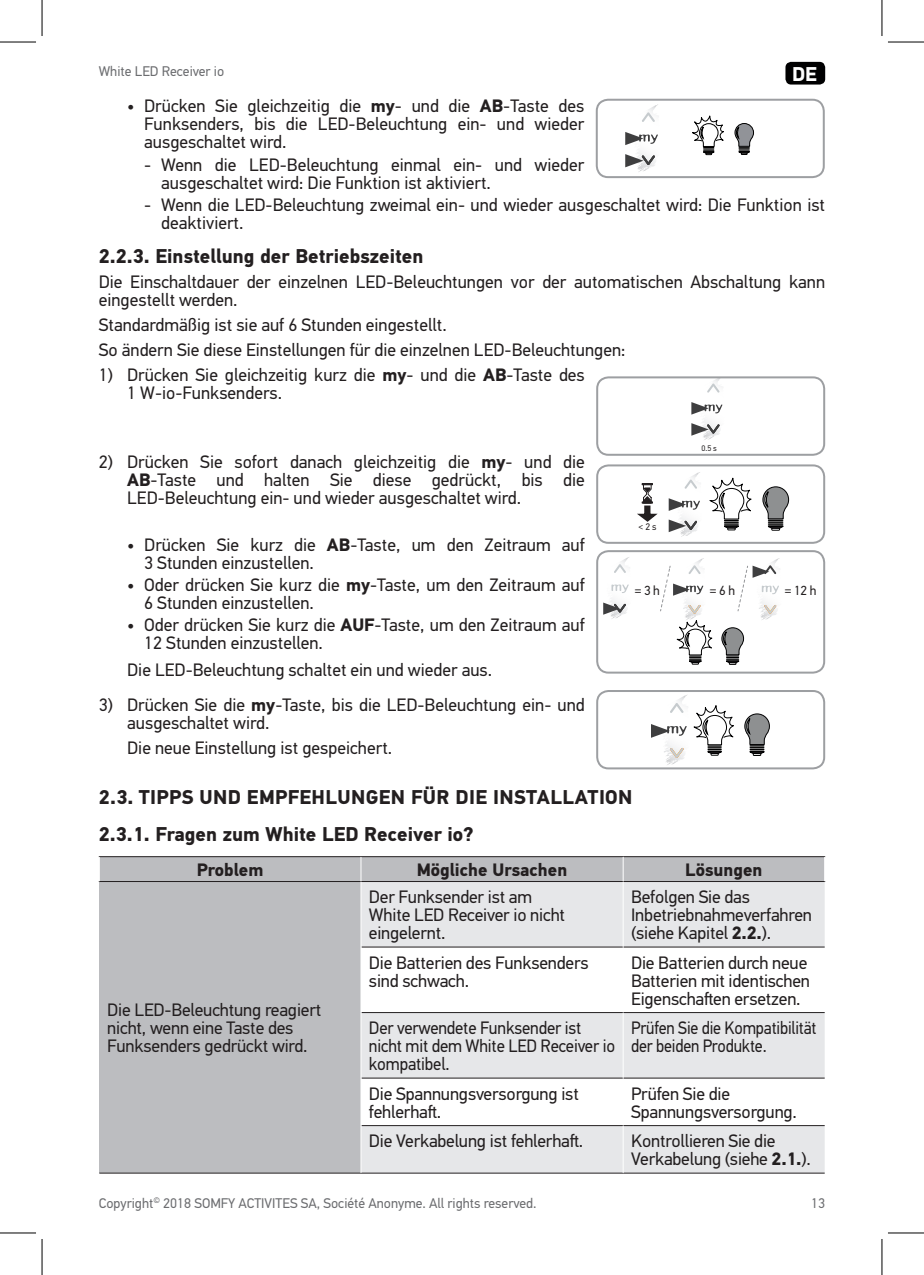
<style>
.page{position:relative;width:924px;height:1275px;background:#fff}
.page>*{position:absolute;margin:0;border:0;box-sizing:border-box;transform-origin:0 0}
.t1{font:700 20px/37px "PF Din Text Pro";letter-spacing:.02em;color:#231f20}
.t2{font:700 20px "PF Din Text Pro";color:#231f20}
.t3{font:700 20px "PF Din Text Pro";color:#fff}
.t4{font:18px/18px "PF Din Text Pro";color:#231f20}
.t5{font:18px/18px "PF Din Text Pro";color:#231f20;scale:.95 1}
.t6{font:18px/18px "PF Din Text Pro";color:#231f20;scale:.91 1}
.t7{font:700 18px "PF Din Text Pro";color:#231f20}
.t8{font:14px "PF Din Text Pro";color:#6c6d70}
.t9{font:13.2px "PF Din Text Pro";color:#231f20}
.t10{font:9.6px "PF Din Text Pro";color:#231f20}
.t11{font:8px "PF Din Text Pro";color:#231f20}
.s1{font-weight:700}
</style>
<div class="page">
<div style="left:785px;top:62px;width:39px;height:23px;background:#000001;border-radius:6px"></div>
<div style="left:99px;top:881px;width:262px;height:292px;background:#bcbdc0"></div>
<svg style="left:361px;top:882px;width:463px;height:290px;fill:#e6e7e9"></svg>
<hr style="left:99px;top:881px;width:262px;height:1px;background:#231f20">
<hr style="left:361px;top:881px;width:262px;height:1px;background:#231f20">
<hr style="left:623px;top:881px;width:201px;height:1px;background:#231f20">
<hr style="left:361px;top:946px;width:262px;height:1px;background:#231f20">
<hr style="left:623px;top:946px;width:201px;height:1px;background:#231f20">
<hr style="left:361px;top:1012px;width:262px;height:1px;background:#231f20">
<hr style="left:623px;top:1012px;width:201px;height:1px;background:#231f20">
<hr style="left:361px;top:1077px;width:262px;height:1px;background:#231f20">
<hr style="left:623px;top:1077px;width:201px;height:1px;background:#231f20">
<hr style="left:361px;top:1125px;width:262px;height:1px;background:#231f20">
<hr style="left:623px;top:1125px;width:201px;height:1px;background:#231f20">
<hr style="left:99px;top:1172px;width:262px;height:1px;background:#231f20">
<hr style="left:361px;top:1172px;width:262px;height:1px;background:#231f20">
<hr style="left:623px;top:1172px;width:201px;height:1px;background:#231f20">
<svg style="left:99px;top:856px;width:725px;height:25px;background:#b6b7ba"></svg>
<hr style="left:360px;top:881px;width:1px;height:66px;background:#fff">
<hr style="left:622px;top:881px;width:1px;height:65px;background:#fff">
<hr style="left:360px;top:947px;width:1px;height:65px;background:#fff">
<hr style="left:622px;top:947px;width:1px;height:65px;background:#fff">
<hr style="left:360px;top:1012px;width:1px;height:66px;background:#fff">
<hr style="left:622px;top:1012px;width:1px;height:65px;background:#fff">
<hr style="left:360px;top:1078px;width:1px;height:47px;background:#fff">
<hr style="left:622px;top:1078px;width:1px;height:47px;background:#fff">
<hr style="left:360px;top:1125px;width:1px;height:47px;background:#fff">
<hr style="left:622px;top:1125px;width:1px;height:47px;background:#fff">
<svg style="left:691px;top:379px;width:31px;height:36px"></svg>
<svg style="left:691px;top:423px;width:28px;height:13px"></svg>
<div style="left:596px;top:376px;width:228px;height:80px;border:2px solid #9d9fa2;border-radius:11px"></div>
<svg style="left:637px;top:483px;width:21px;height:39px"></svg>
<svg style="left:709px;top:477px;width:79px;height:53px"></svg>
<svg style="left:668px;top:472px;width:31px;height:39px"></svg>
<svg style="left:668px;top:519px;width:28px;height:13px"></svg>
<div style="left:596px;top:464px;width:228px;height:80px;border:2px solid #9d9fa2;border-radius:11px"></div>
<svg style="left:603px;top:557px;width:25px;height:60px"></svg>
<svg style="left:660px;top:558px;width:118px;height:107px"></svg>
<div style="left:596px;top:550px;width:228px;height:123px;border:2px solid #9d9fa2;border-radius:11px"></div>
<svg style="left:651px;top:695px;width:118px;height:67px"></svg>
<div style="left:596px;top:690px;width:228px;height:79px;border:2px solid #9d9fa2;border-radius:11px"></div>
<svg style="left:625px;top:105px;width:32px;height:40px"></svg>
<svg style="left:625px;top:154px;width:29px;height:18px"></svg>
<div style="left:595px;top:99px;width:229px;height:79px;border:2px solid #9d9fa2;border-radius:11px"></div>
<svg style="left:734px;top:123px;width:19px;height:32px"></svg>
<svg style="left:692px;top:116px;width:31px;height:39px"></svg>
<hr style="left:0;top:42px;width:36px;height:1px;background:#000">
<hr style="left:887px;top:42px;width:36px;height:1px;background:#000">
<hr style="left:0;top:1232px;width:36px;height:1px;background:#000">
<hr style="left:887px;top:1232px;width:36px;height:1px;background:#000">
<hr style="left:42px;top:0;width:1px;height:36px;background:#000">
<hr style="left:42px;top:1239px;width:1px;height:36px;background:#000">
<hr style="left:881px;top:0;width:1px;height:36px;background:#000">
<hr style="left:881px;top:1239px;width:1px;height:36px;background:#000">
<p class="t8" style="left:99px;top:63px;width:127px">White LED Receiver io</p>
<p class="t3" style="left:791px;top:62px;width:26px">DE</p>
<p class="t4" style="left:144px;top:97px;width:441px;text-align:justify;text-indent:-17px">• Drücken Sie gleichzeitig die <span class="s1">my</span>- und die <span class="s1">AB</span>-Taste des Funksenders, bis die LED-Beleuchtung ein- und wieder ausgeschaltet wird.</p>
<p class="t4" style="left:161px;top:155px;width:424px;text-indent:-17px">- Wenn die LED-Beleuchtung einmal ein- und wieder ausgeschaltet wird: Die Funktion ist aktiviert.</p>
<p class="t4" style="left:161px;top:196px;width:665px;text-indent:-17px">- Wenn die LED-Beleuchtung zweimal ein- und wieder ausgeschaltet wird: Die Funktion ist deaktiviert.</p>
<p class="t2" style="left:99px;top:244px;width:326px">2.2.3. Einstellung der Betriebszeiten</p>
<p class="t4" style="left:99px;top:273px;width:727px">Die Einschaltdauer der einzelnen LED-Beleuchtungen vor der automatischen Abschaltung kann eingestellt werden.</p>
<p class="t4" style="left:99px;top:313px;width:528px;line-height:25px">Standardmäßig ist sie auf 6 Stunden eingestellt.<br>So ändern Sie diese Einstellungen für die einzelnen LED-Beleuchtungen:</p>
<p class="t4" style="left:127px;top:366px;width:459px;text-indent:-28px">1) Drücken Sie gleichzeitig kurz die <span class="s1">my</span>- und die <span class="s1">AB</span>-Taste des<br>1 W-io-Funksenders.</p>
<p class="t11" style="left:701px;top:443px;width:17px">0.5 s</p>
<p class="t4" style="left:127px;top:453px;width:459px;text-align:justify;text-indent:-28px">2) Drücken Sie sofort danach gleichzeitig die <span class="s1">my</span>- und die <span class="s1">AB</span>-Taste und halten Sie diese gedrückt, bis die LED-Beleuchtung ein- und wieder ausgeschaltet wird.</p>
<p class="t4" style="left:144px;top:536px;width:442px;text-indent:-17px">• Drücken Sie kurz die <span class="s1">AB</span>-Taste, um den Zeitraum auf<br>3 Stunden einzustellen.</p>
<p class="t4" style="left:144px;top:576px;width:442px;text-indent:-17px">• Oder drücken Sie kurz die <span class="s1">my</span>-Taste, um den Zeitraum auf<br>6 Stunden einzustellen.</p>
<p class="t4" style="left:144px;top:616px;width:442px;text-indent:-17px">• Oder drücken Sie kurz die <span class="s1">AUF</span>-Taste, um den Zeitraum auf<br>12 Stunden einzustellen.</p>
<p class="t4" style="left:127px;top:661px;width:366px">Die LED-Beleuchtung schaltet ein und wieder aus.</p>
<p class="t4" style="left:127px;top:696px;width:459px;text-indent:-28px">3) Drücken Sie die <span class="s1">my</span>-Taste, bis die LED-Beleuchtung ein- und ausgeschaltet wird.</p>
<p class="t4" style="left:127px;top:739px;width:266px">Die neue Einstellung ist gespeichert.</p>
<p class="t1" style="left:99px;top:779px;width:535px">2.3. TIPPS UND EMPFEHLUNGEN FÜR DIE INSTALLATION<br>2.3.1. Fragen zum White LED Receiver io?</p>
<p class="t7" style="left:197px;top:858px;width:68px">Problem</p>
<p class="t7" style="left:416px;top:858px;width:152px">Mögliche Ursachen</p>
<p class="t7" style="left:685px;top:858px;width:79px">Lösungen</p>
<p class="t10" style="left:638px;top:521px;width:19px">&lt; 2 s</p>
<p class="t9" style="left:634px;top:582px;width:27px">= 3h</p>
<p class="t9" style="left:709px;top:582px;width:27px">= 6 h</p>
<p class="t9" style="left:784px;top:582px;width:33px">= 12 h</p>
<p class="t4" style="left:107px;top:1001px;width:215px">Die LED-Beleuchtung reagiert nicht, wenn eine Taste des<br>Funksenders gedrückt wird.</p>
<p class="t4" style="left:369px;top:888px;width:197px">Der Funksender ist am<br>White LED Receiver io nicht eingelernt.</p>
<p class="t4" style="left:631px;top:888px;width:182px">Befolgen Sie das<br>Inbetriebnahmeverfahren (siehe Kapitel <span class="s1">2.2.</span>).</p>
<p class="t4" style="left:369px;top:953px;width:221px">Die Batterien des Funksenders sind schwach.</p>
<p class="t4" style="left:631px;top:953px;width:180px">Die Batterien durch neue<br>Batterien mit identischen<br>Eigenschaften ersetzen.</p>
<p class="t5" style="left:369px;top:1019px;width:260px">Der verwendete Funksender ist nicht mit dem White LED Receiver io kompatibel.</p>
<p class="t6" style="left:631px;top:1019px;width:205px">Prüfen Sie die Kompatibilität der beiden Produkte.</p>
<p class="t4" style="left:369px;top:1084px;width:211px">Die Spannungsversorgung ist fehlerhaft.</p>
<p class="t4" style="left:631px;top:1084px;width:167px">Prüfen Sie die<br>Spannungsversorgung.</p>
<p class="t4" style="left:369px;top:1132px;width:216px">Die Verkabelung ist fehlerhaft.</p>
<p class="t4" style="left:631px;top:1132px;width:181px">Kontrollieren Sie die<br>Verkabelung (siehe <span class="s1">2.1.</span>).</p>
<p class="t8" style="left:99px;top:1194px;width:439px">Copyright<sup>©</sup> 2018 SOMFY ACTIVITES SA, Société Anonyme. All rights reserved.</p>
<p class="t8" style="left:810px;top:1194px;width:15px">13</p>
</div>
